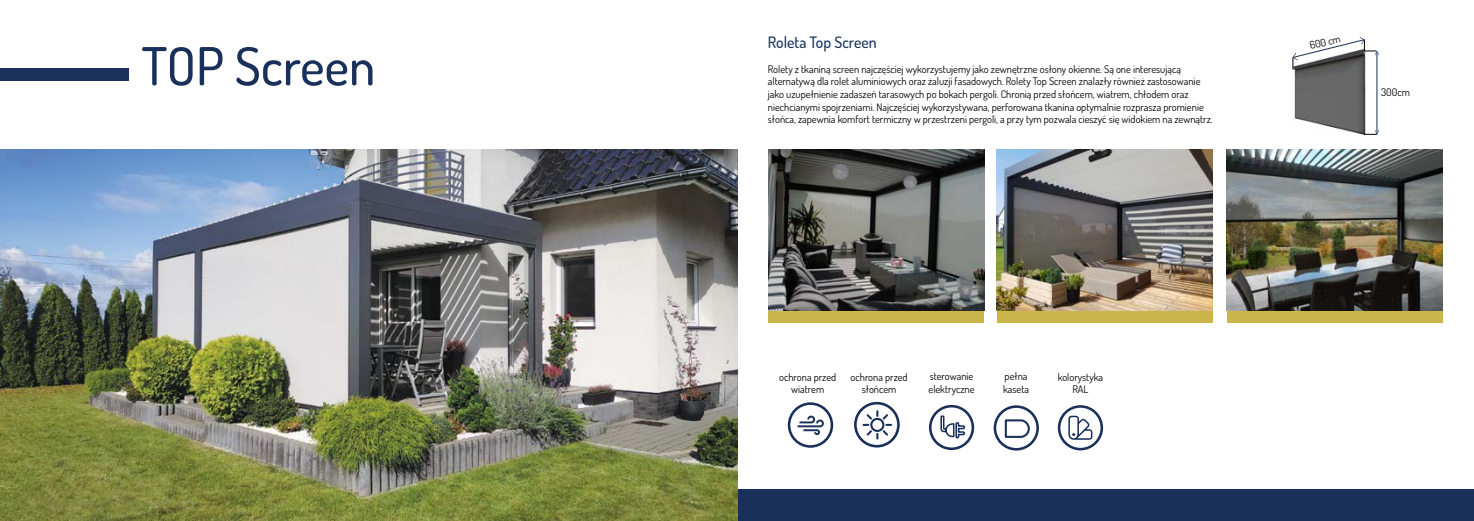
<style>
.page{position:relative;width:1474px;height:521px;background:#fff}
.page>*{position:absolute;margin:0;border:0;box-sizing:border-box;transform-origin:0 0}
.t1{font:500 52.5px "Dosis";color:#19305b}
.t2{font:500 15.75px "Dosis";color:#19315b}
.t3{font:10.5px/12.6px "Dosis";color:#000}
</style>
<div class="page">
<div style="left:0;top:68px;width:129px;height:13px;background:#19315b"></div>
<div style="left:737px;top:489px;width:736px;height:32px;background:#19305b"></div>
<div style="left:768px;top:310px;width:216px;height:13px;background:#cbb64c"></div>
<div style="left:996px;top:310px;width:216px;height:13px;background:#cbb64c"></div>
<div style="left:1226px;top:310px;width:216px;height:13px;background:#cbb64c"></div>
<img style="left:0;top:149px;width:737px;height:372px">
<img style="left:1226px;top:149px;width:216px;height:161px">
<img style="left:996px;top:149px;width:216px;height:161px">
<img style="left:768px;top:149px;width:216px;height:161px">
<img style="left:1292px;top:69px;width:74px;height:67px">
<hr style="left:1376px;top:51px;width:1px;height:83px;background:#19315b">
<svg style="left:1292px;top:37px;width:87px;height:32px"></svg>
<svg style="left:1364px;top:130px;width:15px;height:5px"></svg>
<svg style="left:854px;top:402px;width:45px;height:45px"></svg>
<svg style="left:787px;top:402px;width:46px;height:46px"></svg>
<svg style="left:929px;top:405px;width:45px;height:45px"></svg>
<svg style="left:993px;top:405px;width:45px;height:45px"></svg>
<svg style="left:1057px;top:405px;width:46px;height:45px"></svg>
<h1 class="t1" style="left:141px;top:32px;width:235px">TOP Screen</h1>
<h2 class="t2" style="left:768px;top:32px;width:110px">Roleta Top Screen</h2>
<p class="t3" style="left:768px;top:62px;width:446px">Rolety z tkaniną screen najczęściej wykorzystujemy jako zewnętrzne osłony okienne. Są one interesującą alternatywą dla rolet aluminiowych oraz żaluzji fasadowych. Rolety Top Screen znalazły również zastosowanie jako uzupełnienie zadaszeń tarasowych po bokach pergoli. Chronią przed słońcem, wiatrem, chłodem oraz niechcianymi spojrzeniami. Najczęściej wykorzystywana, perforowana tkanina optymalnie rozprasza promienie słońca, zapewnia komfort termiczny w przestrzeni pergoli, a przy tym pozwala cieszyć się widokiem na zewnątrz.</p>
<p class="t3" style="left:1308px;top:39px;width:33px;rotate:-14deg">600 cm</p>
<p class="t3" style="left:1381px;top:86px;width:30px">300cm</p>
<p class="t3" style="left:779px;top:370px;width:59px;text-align:center">ochrona przed wiatrem</p>
<p class="t3" style="left:850px;top:370px;width:59px;text-align:center">ochrona przed słońcem</p>
<p class="t3" style="left:928px;top:370px;width:48px">sterowanie elektryczne</p>
<p class="t3" style="left:1003px;top:370px;width:27px">pełna kaseta</p>
<p class="t3" style="left:1057px;top:370px;width:47px;text-align:center">kolorystyka<br>RAL</p>
</div>
